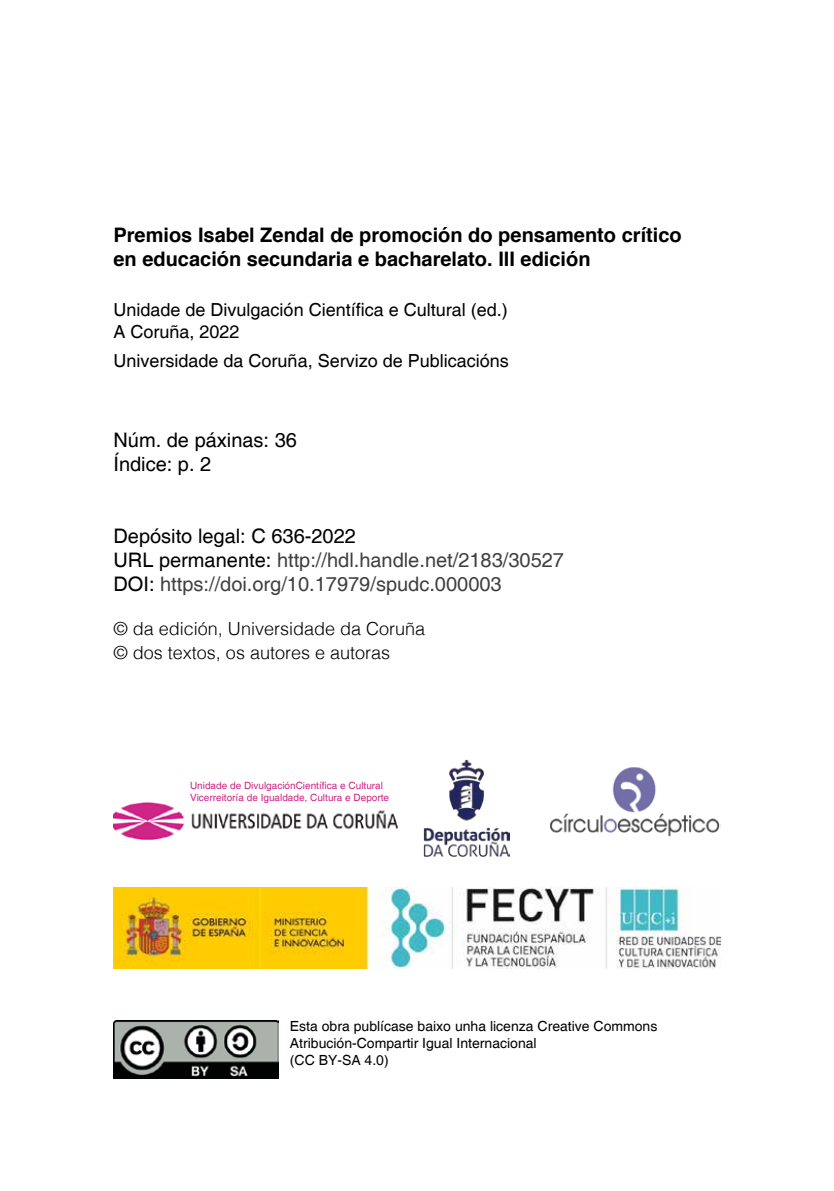
<style>
.page{position:relative;width:834px;height:1191px;background:#fff}
.page>*{position:absolute;margin:0;border:0;box-sizing:border-box;transform-origin:0 0}
.t1{font:20px/24px "Helvetica";color:#404040}
.t2{font:700 20px/24px "Helvetica";color:#000}
.t3{font:20px/24px "Helvetica";color:#000}
.t4{font:18px/21.6px "Helvetica";color:#000}
.t5{font:300 18px/24px "Helvetica";color:#000}
.t6{font:14px/16.8px "Helvetica";color:#000}
.t7{font:10px/12px "Helvetica";color:#cf2586}
.s1{color:#000}
</style>
<div class="page">
<img style="left:113px;top:802px;width:284px;height:37px">
<img style="left:550px;top:767px;width:170px;height:69px">
<img style="left:113px;top:1020px;width:165px;height:58px">
<img style="left:113px;top:887px;width:607px;height:81px">
<img style="left:423px;top:759px;width:86px;height:98px">
<p class="t2" style="left:113px;top:223px;width:569px">Premios Isabel Zendal de promoción do pensamento crítico en educación secundaria e bacharelato. III edición</p>
<p class="t4" style="left:113px;top:300px;width:396px">Unidade de Divulgación Científica e Cultural (ed.)<br>A Coruña, 2022</p>
<p class="t4" style="left:113px;top:350px;width:397px">Universidade da Coruña, Servizo de Publicacións</p>
<p class="t3" style="left:113px;top:429px;width:185px">Núm. de páxinas: 36<br>Índice: p. 2</p>
<p class="t1" style="left:113px;top:525px;width:452px"><span class="s1">Depósito legal: C 636-2022<br>URL permanente:</span> http://hdl.handle.net/2183/30527<br><span class="s1">DOI:</span> https://doi.org/10.17979/spudc.000003</p>
<p class="t5" style="left:113px;top:615px;width:313px">© da edición, Universidade da Coruña © dos textos, os autores e autoras</p>
<p class="t7" style="left:190px;top:779px;width:200px">Unidade de DivulgaciónCientífica e Cultural<br>Vicerreitoría de Igualdade, Cultura e Deporte</p>
<p class="t6" style="left:290px;top:1018px;width:369px">Esta obra publícase baixo unha licenza Creative Commons<br>Atribución-Compartir Igual Internacional<br>(CC BY-SA 4.0)</p>
</div>
